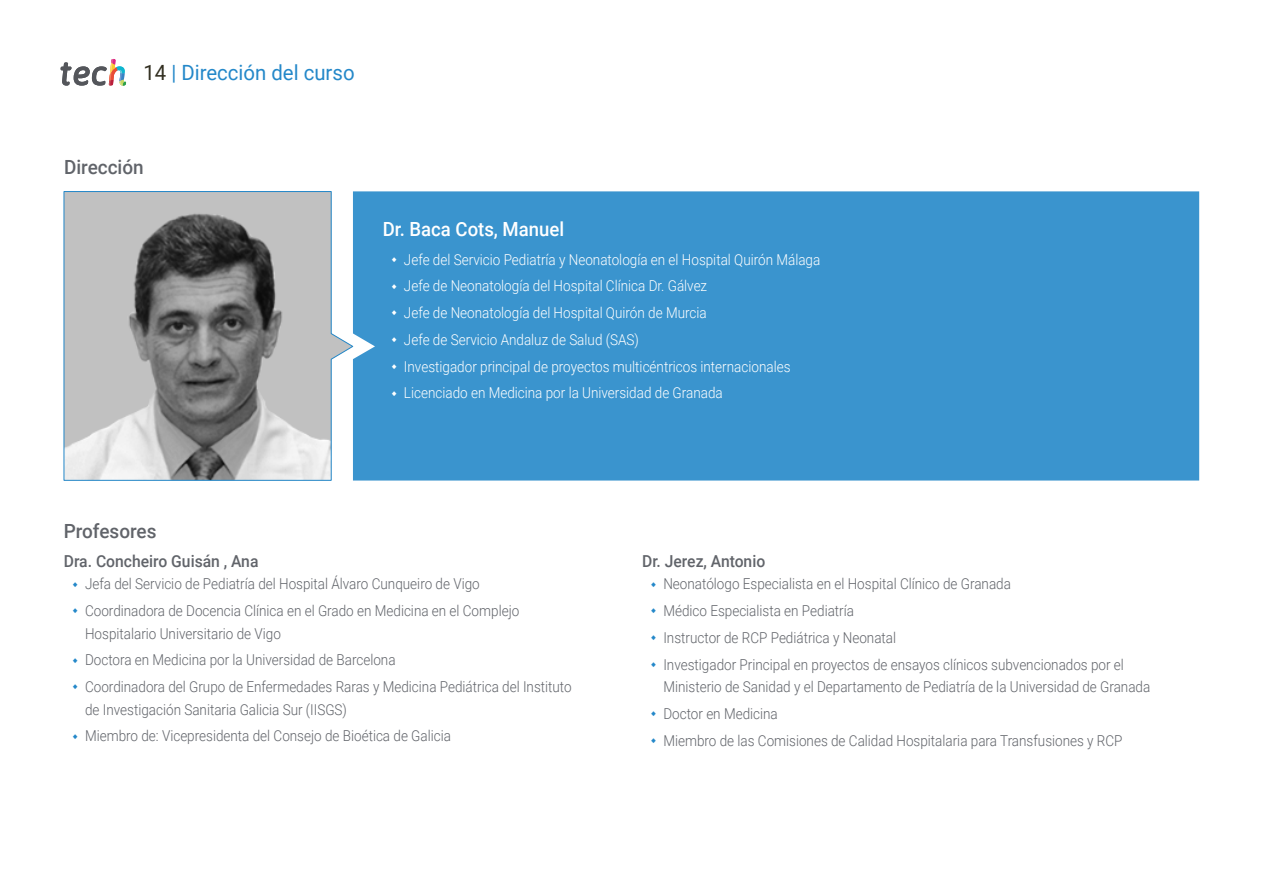
<style>
.page{position:relative;width:1263px;height:893px;background:#fff}
.page>*{position:absolute;margin:0;border:0;box-sizing:border-box;transform-origin:0 0}
.t1{font:21px "Roboto";color:#2488c9}
.t2{font:500 19.5px "Roboto";color:#61646a}
.t3{font:500 19.5px "Roboto";color:#fff;scale:.95 1}
.t4{font:500 16.5px "Roboto";color:#61646a;scale:.95 1}
.t5{font:300 15px/26.7px "Roboto";color:#61646a;scale:.9 1}
.t6{font:300 15px/26.7px "Roboto";color:#fff;scale:.9 1}
.s1{color:#312e20}
</style>
<div class="page">
<div style="left:353px;top:191px;width:846px;height:290px;background:#3a94ce"></div>
<svg style="left:64px;top:191px;width:289px;height:290px;background:#a7a8a9"></svg>
<svg style="left:61px;top:59px;width:65px;height:27px"></svg>
<svg style="left:392px;top:257px;width:5px;height:5px"></svg>
<svg style="left:392px;top:284px;width:5px;height:5px"></svg>
<svg style="left:392px;top:310px;width:5px;height:5px"></svg>
<svg style="left:392px;top:337px;width:5px;height:5px"></svg>
<svg style="left:392px;top:364px;width:5px;height:5px"></svg>
<svg style="left:392px;top:391px;width:5px;height:5px"></svg>
<h1 class="t1" style="left:144px;top:57px;width:213px"><span class="s1">14</span> | Dirección del curso</h1>
<h2 class="t2" style="left:64px;top:154px;width:81px">Dirección</h2>
<h2 class="t2" style="left:64px;top:517px;width:94px">Profesores</h2>
<h2 class="t3" style="left:383px;top:215px;width:192px">Dr. Baca Cots, Manuel</h2>
<p class="t6" style="left:404px;top:245px;width:464px">Jefe del Servicio Pediatría y Neonatología en el Hospital Quirón Málaga Jefe de Neonatología del Hospital Clínica Dr. Gálvez<br>Jefe de Neonatología del Hospital Quirón de Murcia<br>Jefe de Servicio Andaluz de Salud (SAS)<br>Investigador principal de proyectos multicéntricos internacionales Licenciado en Medicina por la Universidad de Granada</p>
<p class="t4" style="left:64px;top:550px;width:206px">Dra. Concheiro Guisán , Ana</p>
<p class="t5" style="left:85px;top:570px;width:484px">Jefa del Servicio de Pediatría del Hospital Álvaro Cunqueiro de Vigo<br>Coordinadora de Docencia Clínica en el Grado en Medicina en el Complejo</p>
<p class="t5" style="left:85px;top:619px;width:542px">Hospitalario Universitario de Vigo<br>Doctora en Medicina por la Universidad de Barcelona<br>Coordinadora del Grupo de Enfermedades Raras y Medicina Pediátrica del Instituto</p>
<p class="t5" style="left:85px;top:695px;width:408px">de Investigación Sanitaria Galicia Sur (IISGS)<br>Miembro de: Vicepresidenta del Consejo de Bioética de Galicia</p>
<p class="t4" style="left:642px;top:550px;width:131px">Dr. Jerez, Antonio</p>
<p class="t5" style="left:663px;top:570px;width:513px">Neonatólogo Especialista en el Hospital Clínico de Granada<br>Médico Especialista en Pediatría<br>Instructor de RCP Pediátrica y Neonatal<br>Investigador Principal en proyectos de ensayos clínicos subvencionados por el</p>
<p class="t5" style="left:663px;top:673px;width:543px">Ministerio de Sanidad y el Departamento de Pediatría de la Universidad de Granada<br>Doctor en Medicina<br>Miembro de las Comisiones de Calidad Hospitalaria para Transfusiones y RCP</p>
</div>
